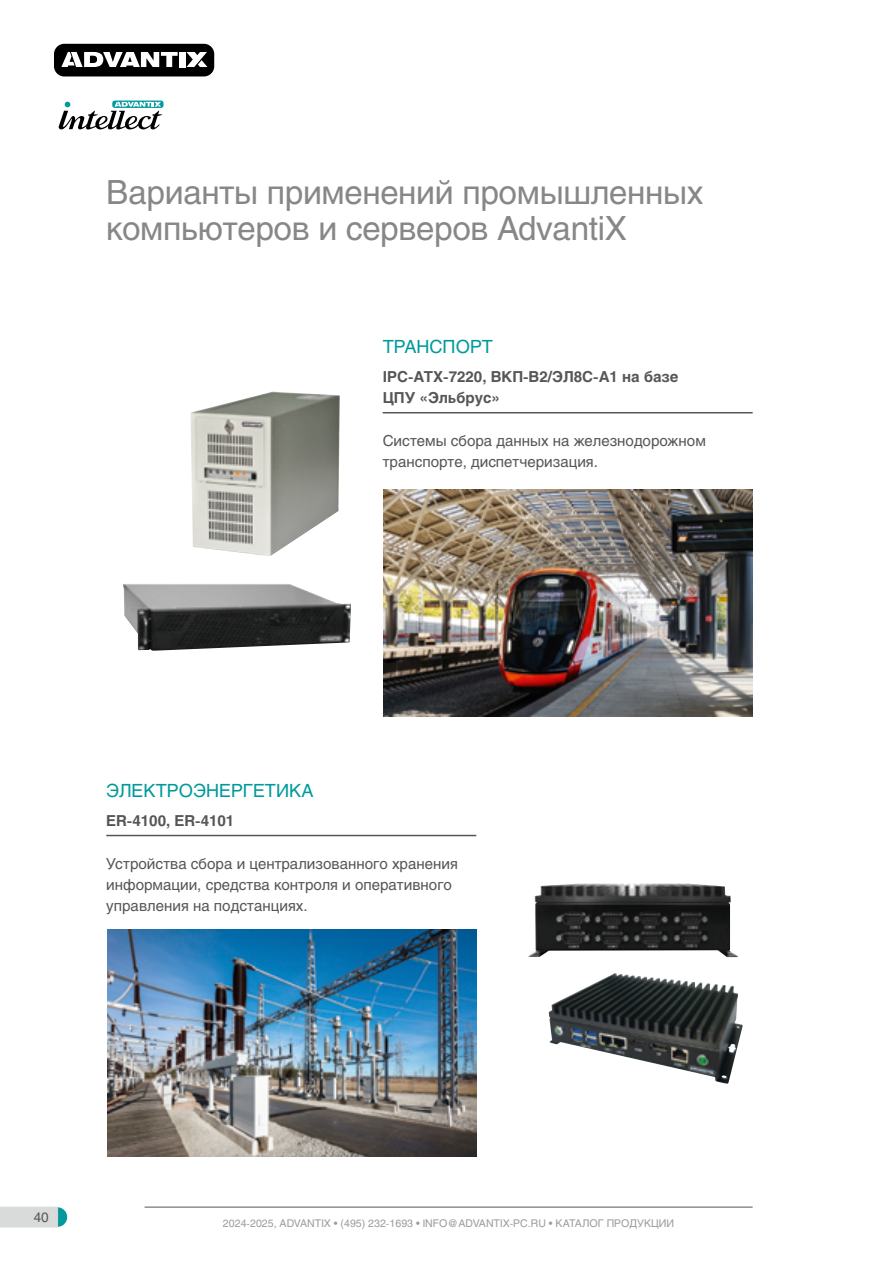
<style>
.page{position:relative;width:893px;height:1263px;background:#fff}
.page>*{position:absolute;margin:0;border:0;box-sizing:border-box;transform-origin:0 0}
.t1{font:33px/36px "Helios C";letter-spacing:-.01em;color:#868786}
.t2{font:18px "Helios C";color:#009a9c}
.t3{font:15px/21px "Helios C";color:#565655}
.t4{font:700 15px/21px "Helios C";color:#565655}
.t5{font:13.5px "Helios C";color:#565655}
.t6{font:10.5px "Helios C";color:#9c9c9d}
</style>
<div class="page">
<svg style="left:48px;top:1207px;width:19px;height:20px"></svg>
<svg style="left:0;top:1207px;width:58px;height:20px"></svg>
<hr style="left:145px;top:1207px;width:608px;height:1px;background:#565655">
<div style="left:54px;top:44px;width:160px;height:32px;background:#000;border-radius:10px"></div>
<div style="left:179px;top:52px;width:7px;height:15px;background:#fff"></div>
<svg style="left:61px;top:52px;width:117px;height:15px"></svg>
<svg style="left:186px;top:52px;width:21px;height:15px"></svg>
<div style="left:112px;top:101px;width:52px;height:7px;background:#009a9c;border-radius:3px"></div>
<svg style="left:58px;top:102px;width:104px;height:28px"></svg>
<hr style="left:383px;top:412px;width:370px;height:1px;background:#565655">
<hr style="left:106px;top:835px;width:370px;height:1px;background:#565655">
<img style="left:383px;top:489px;width:370px;height:227px">
<img style="left:107px;top:929px;width:369px;height:228px">
<img style="left:190px;top:392px;width:150px;height:163px">
<img style="left:549px;top:973px;width:194px;height:111px">
<img style="left:528px;top:883px;width:210px;height:74px">
<img style="left:123px;top:584px;width:228px;height:67px">
<h1 class="t1" style="left:106px;top:174px;width:599px">Варианты применений промышленных компьютеров и серверов AdvantiX</h1>
<p class="t2" style="left:383px;top:336px;width:112px">ТРАНСПОРТ</p>
<p class="t4" style="left:383px;top:367px;width:297px">IPC-ATX-7220, ВКП-В2/ЭЛ8С-А1 на базе<br>ЦПУ «Эльбрус»</p>
<p class="t3" style="left:383px;top:430px;width:325px">Системы сбора данных на железнодорожном транспорте, диспетчеризация.</p>
<p class="t2" style="left:106px;top:780px;width:209px">ЭЛЕКТРОЭНЕРГЕТИКА</p>
<p class="t4" style="left:106px;top:810px;width:130px">ER-4100, ER-4101</p>
<p class="t3" style="left:106px;top:852px;width:353px">Устройства сбора и централизованного хранения информации, средства контроля и оперативного управления на подстанциях.</p>
<p class="t5" style="left:34px;top:1209px;width:17px">40</p>
<p class="t6" style="left:223px;top:1216px;width:453px">2024-2025, ADVANTIX • (495) 232-1693 • INFO@ADVANTIX-PC.RU • КАТАЛОГ ПРОДУКЦИИ</p>
</div>
